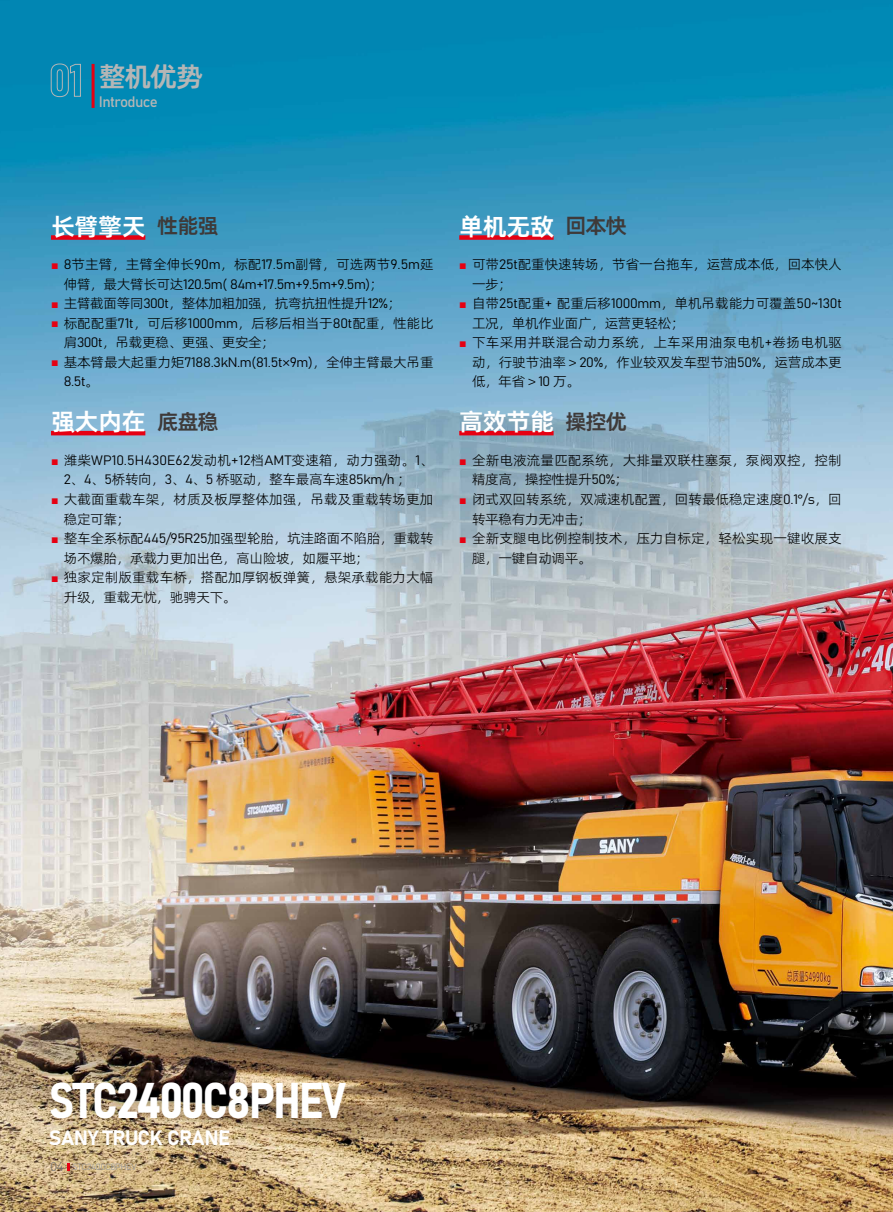
<style>
.page{position:relative;width:893px;height:1212px;background:#fff}
.page>*{position:absolute;margin:0;border:0;box-sizing:border-box;transform-origin:0 0}
.t1{font:700 semi-condensed 49.5px "Bahnschrift S";letter-spacing:-.03em;color:#fff}
.t2{font:27px "Alibaba Pu Hui Ti 3 85 Bold";color:#b5b6b6}
.t3{font:24px "Alibaba Pu Hui Ti 3 85 Bold";letter-spacing:-.03em;color:#fff}
.t4{font:700 20.55px "Bahnschrift Static";letter-spacing:-.025em;color:#fff}
.t5{font:15px "Bahnschrift Static";letter-spacing:-.04em;color:#b5b6b6}
.t6{font:13.5px/19.5px "Alibaba Pu Hui Ti 3 45 Light";letter-spacing:-.01em;color:#000}
.t7{font:13.5px "Alibaba Pu Hui Ti 3 45 Light";letter-spacing:-.03em;color:#000}
.t8{font:300 13.5px "Bahnschrift Static";letter-spacing:.005em;color:#000}
.t9{font:300 13.5px "Bahnschrift Static";letter-spacing:-.03em;color:#000}
.t10{font:300 9px "Bahnschrift Static";letter-spacing:-.025em;color:#9fa0a0}
.s1{font-size:21px;color:#3e3a39}
.s2{font-family:"Microsoft Ya Hei";font-size:12px;color:#e60012}
.s3{font-family:"Bahnschrift Static";font-weight:300}
.s4{font-family:"Alibaba Pu Hui Ti 3 45 Light";font-weight:400}
.s5{font-family:"Microsoft Ya Hei";font-weight:400;font-size:12px;color:#e60012}
.s6{font-family:"Harmony OS Sans SC Light";font-weight:400;font-size:12px;color:#727171}
</style>
<div class="page">
<img style="left:0;top:0;width:893px;height:1212px">
<svg style="left:68px;top:1163px;width:2px;height:7px"></svg>
<hr style="left:92px;top:64px;width:3px;height:44px;background:#e60012">
<svg style="left:51px;top:64px;width:30px;height:33px"></svg>
<div style="left:51px;top:235px;width:94px;height:5px;background:#e60012"></div>
<hr style="left:51px;top:431px;width:94px;height:4px;background:#e60012">
<div style="left:459px;top:235px;width:95px;height:5px;background:#e60012"></div>
<hr style="left:459px;top:431px;width:95px;height:4px;background:#e60012">
<h2 class="t2" style="left:99px;top:55px;width:106px">整机优势</h2>
<p class="t5" style="left:99px;top:92px;width:60px">Introduce</p>
<h3 class="t3" style="left:51px;top:207px;width:169px">长臂擎天 <span class="s1">性能强</span></h3>
<p class="t6" style="left:51px;top:254px;width:384px"><span class="s2">■</span> <span class="s3">8</span>节主臂，主臂全伸长<span class="s3">90m</span>，标配<span class="s3">17.5m</span>副臂，可选两节<span class="s3">9.5m</span>延</p>
<p class="t9" style="left:64px;top:276px;width:321px"><span class="s4">伸臂，最大臂长可达</span>120.5m( 84m+17.5m+9.5m+9.5m)<span class="s4">；</span></p>
<p class="t7" style="left:51px;top:293px;width:352px"><span class="s2">■</span> 主臂截面等同<span class="s3">300t</span>，整体加粗加强，抗弯抗扭性提升<span class="s3">12%</span>；</p>
<p class="t6" style="left:64px;top:313px;width:371px;text-indent:-13px"><span class="s2">■</span> 标配配重<span class="s3">71t</span>，可后移<span class="s3">1000mm</span>，后移后相当于<span class="s3">80t</span>配重，性能比肩<span class="s3">300t</span>，吊载更稳、更强、更安全；</p>
<p class="t6" style="left:51px;top:352px;width:384px"><span class="s2">■</span> 基本臂最大起重力矩<span class="s3">7188.3kN.m(81.5t</span>×<span class="s3">9m)</span>，全伸主臂最大吊重</p>
<p class="t8" style="left:64px;top:373px;width:37px">8.5t<span class="s4">。</span></p>
<h3 class="t3" style="left:51px;top:403px;width:169px">强大内在 <span class="s1">底盘稳</span></h3>
<p class="t8" style="left:51px;top:452px;width:384px"><span class="s5">■</span> <span class="s4">潍柴</span>WP10.5H430E62<span class="s4">发动机</span>+12<span class="s4">档</span>AMT<span class="s4">变速箱，动力强劲。</span>1<span class="s4">、</span></p>
<p class="t7" style="left:64px;top:470px;width:349px"><span class="s3">2</span>、<span class="s3">4</span>、<span class="s3">5</span>桥转向，<span class="s3">3</span>、<span class="s3">4</span>、<span class="s3">5</span> 桥驱动，整车最高车速<span class="s3">85km/h</span> ；</p>
<p class="t6" style="left:64px;top:489px;width:371px;text-indent:-13px"><span class="s2">■</span> 大截面重载车架，材质及板厚整体加强，吊载及重载转场更加稳定可靠；</p>
<p class="t6" style="left:64px;top:528px;width:372px;text-indent:-13px"><span class="s2">■</span> 整车全系标配<span class="s3">445/95R25</span>加强型轮胎，坑洼路面不陷胎，重载转场不爆胎，承载力更加出色，高山险坡，如履平地；</p>
<p class="t6" style="left:64px;top:567px;width:371px;text-indent:-13px"><span class="s2">■</span> 独家定制版重载车桥，搭配加厚钢板弹簧，悬架承载能力大幅升级，重载无忧，驰骋天下。</p>
<h3 class="t3" style="left:459px;top:207px;width:169px">单机无敌 <span class="s1">回本快</span></h3>
<p class="t6" style="left:472px;top:254px;width:371px;text-indent:-13px"><span class="s2">■</span> 可带<span class="s3">25t</span>配重快速转场，节省一台拖车，运营成本低，回本快人一步；</p>
<p class="t6" style="left:472px;top:293px;width:371px;text-indent:-13px"><span class="s2">■</span> 自带<span class="s3">25t</span>配重<span class="s3">+</span> 配重后移<span class="s3">1000mm</span>，单机吊载能力可覆盖<span class="s3">50~130t</span>工况，单机作业面广，运营更轻松；</p>
<p class="t6" style="left:472px;top:332px;width:371px;text-align:justify;text-indent:-13px"><span class="s2">■</span> 下车采用并联混合动力系统，上车采用油泵电机<span class="s3">+</span>卷扬电机驱动，行驶节油率＞<span class="s3">20%</span>，作业较双发车型节油<span class="s3">50%</span>，运营成本更低，年省＞<span class="s3">10</span> 万。</p>
<h3 class="t3" style="left:459px;top:403px;width:169px">高效节能 <span class="s1">操控优</span></h3>
<p class="t6" style="left:472px;top:450px;width:371px;text-indent:-13px"><span class="s2">■</span> 全新电液流量匹配系统，大排量双联柱塞泵，泵阀双控，控制精度高，操控性提升<span class="s3">50%</span>；</p>
<p class="t6" style="left:472px;top:489px;width:371px;text-indent:-13px"><span class="s2">■</span> 闭式双回转系统，双减速机配置，回转最低稳定速度<span class="s3">0.1</span>°<span class="s3">/s</span>，回转平稳有力无冲击；</p>
<p class="t6" style="left:472px;top:528px;width:371px;text-indent:-13px"><span class="s2">■</span> 全新支腿电比例控制技术，压力自标定，轻松实现一键收展支腿，一键自动调平。</p>
<h1 class="t1" style="left:49px;top:1061px;width:299px">STC2400C8PHEV</h1>
<h3 class="t4" style="left:49px;top:1124px;width:183px">SANY TRUCK CRANE</h3>
<p class="t10" style="left:51px;top:1161px;width:88px"><span class="s6">04</span> STC2400C8PHEV</p>
</div>
